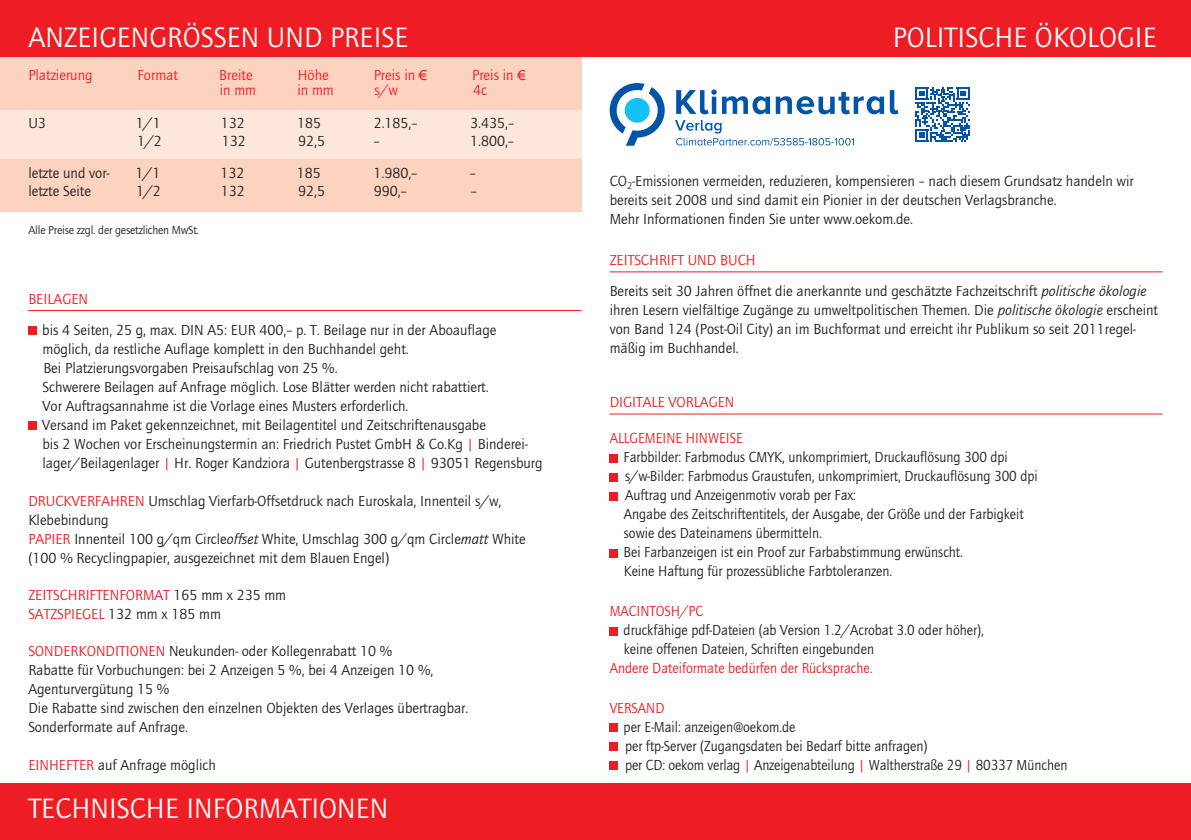
<style>
.page{position:relative;width:1191px;height:840px;background:#fff}
.page>*{position:absolute;margin:0;border:0;box-sizing:border-box;transform-origin:0 0}
.t1{font:29px "Quay Itc T";letter-spacing:.005em;color:#fff}
.Fließtext_Media_Sans{font:15px/19px "Quay Itc T";color:#231f20}
.Fließtext_Media_Sans-2{font:15px/19px "Quay Itc T";color:#231f20;scale:.95 1}
.Tabelle_Media{font:15px "Quay Itc T";color:#231f20}
.Ü4_Media{font:15px "Quay Itc T";color:#231f20;scale:.95 1}
.Fließtext_Media_Sans-3{font:15px "Quay Itc T";color:#ee1d23}
.Fließtext_Media_Sans-4{font:15px "Quay Itc T";color:#ee1d23;scale:.95 1}
.Tabelle_Media-2{font:15px "Quay Itc T";color:#ee1d23}
.Ü3_Media{font:15px "Quay Itc T";color:#ee1d23}
.Ü4_Media-2{font:15px "Quay Itc T";color:#ee1d23;scale:.95 1}
.t2{font:12px "Quay Itc T";letter-spacing:-.015em;color:#231f20}
.s1{font-family:"Scala Sans LF"}
.s2{font-style:italic}
.s3{color:#ee1d23}
.s4{color:#231f20}
</style>
<div class="page">
<div style="left:0;top:782px;width:1191px;height:57px;background:#ee1d23"></div>
<hr style="left:609px;top:271px;width:553px;height:1px;background:#ee1d23">
<hr style="left:609px;top:413px;width:553px;height:1px;background:#ee1d23">
<div style="left:609px;top:453px;width:9px;height:9px;background:#ee1d23"></div>
<div style="left:609px;top:548px;width:9px;height:9px;background:#ee1d23"></div>
<div style="left:609px;top:626px;width:9px;height:9px;background:#ee1d23"></div>
<div style="left:609px;top:722px;width:9px;height:9px;background:#ee1d23"></div>
<div style="left:609px;top:472px;width:9px;height:9px;background:#ee1d23"></div>
<div style="left:609px;top:491px;width:9px;height:9px;background:#ee1d23"></div>
<div style="left:609px;top:741px;width:9px;height:9px;background:#ee1d23"></div>
<div style="left:609px;top:760px;width:9px;height:9px;background:#ee1d23"></div>
<div style="left:0;top:49px;width:581px;height:163px;background:#fcd2c0"></div>
<div style="left:0;top:110px;width:581px;height:49px;background:#fde7dc"></div>
<hr style="left:28px;top:310px;width:553px;height:1px;background:#ee1d23">
<div style="left:28px;top:326px;width:9px;height:8px;background:#ee1d23"></div>
<div style="left:28px;top:421px;width:9px;height:8px;background:#ee1d23"></div>
<div style="left:0;top:0;width:1191px;height:57px;background:#ee1d23"></div>
<svg style="left:676px;top:89px;width:40px;height:25px"></svg>
<svg style="left:722px;top:90px;width:176px;height:24px"></svg>
<svg style="left:609px;top:83px;width:55px;height:63px"></svg>
<svg style="left:915px;top:87px;width:55px;height:55px"></svg>
<svg style="left:675px;top:120px;width:179px;height:25px"></svg>
<p class="t1" style="left:28px;top:21px;width:381px">ANZEIGENGRÖSSEN UND PREISE</p>
<p class="t1" style="left:892px;top:21px;width:265px">POLITISCHE ÖKOLOGIE</p>
<p class="Tabelle_Media-2" style="left:28px;top:66px;width:66px">Platzierung</p>
<p class="Tabelle_Media-2" style="left:138px;top:66px;width:42px">Format</p>
<p class="Tabelle_Media-2" style="left:219px;top:66px;width:35px">Breite</p>
<p class="Tabelle_Media-2" style="left:298px;top:66px;width:33px">Höhe</p>
<p class="Tabelle_Media-2" style="left:374px;top:66px;width:55px">Preis in <span class="s1">€</span></p>
<p class="Tabelle_Media-2" style="left:472px;top:66px;width:55px">Preis in <span class="s1">€</span></p>
<p class="Tabelle_Media-2" style="left:220px;top:81px;width:38px">in mm</p>
<p class="Tabelle_Media-2" style="left:297px;top:81px;width:38px">in mm</p>
<p class="Tabelle_Media-2" style="left:374px;top:81px;width:25px">s/w</p>
<p class="Tabelle_Media-2" style="left:473px;top:81px;width:15px">4c</p>
<p class="Tabelle_Media" style="left:28px;top:114px;width:19px">U3</p>
<p class="Tabelle_Media" style="left:136px;top:114px;width:26px">1/1</p>
<p class="Tabelle_Media" style="left:221px;top:114px;width:25px">132</p>
<p class="Tabelle_Media" style="left:297px;top:114px;width:25px">185</p>
<p class="Tabelle_Media" style="left:374px;top:114px;width:45px">2.185,–</p>
<p class="Tabelle_Media" style="left:470px;top:114px;width:45px">3.435,–</p>
<p class="Tabelle_Media" style="left:137px;top:132px;width:26px">1/2</p>
<p class="Tabelle_Media" style="left:222px;top:132px;width:25px">132</p>
<p class="Tabelle_Media" style="left:298px;top:132px;width:28px">92,5</p>
<p class="Tabelle_Media" style="left:374px;top:132px;width:8px">–</p>
<p class="Tabelle_Media" style="left:470px;top:132px;width:45px">1.800,–</p>
<p class="Tabelle_Media" style="left:28px;top:164px;width:82px">letzte und vor-</p>
<p class="Tabelle_Media" style="left:136px;top:164px;width:26px">1/1</p>
<p class="Tabelle_Media" style="left:220px;top:164px;width:25px">132</p>
<p class="Tabelle_Media" style="left:297px;top:164px;width:25px">185</p>
<p class="Tabelle_Media" style="left:373px;top:164px;width:45px">1.980,–</p>
<p class="Tabelle_Media" style="left:470px;top:164px;width:8px">–</p>
<p class="Tabelle_Media" style="left:28px;top:182px;width:64px">letzte Seite</p>
<p class="Tabelle_Media" style="left:136px;top:182px;width:26px">1/2</p>
<p class="Tabelle_Media" style="left:221px;top:182px;width:25px">132</p>
<p class="Tabelle_Media" style="left:298px;top:182px;width:28px">92,5</p>
<p class="Tabelle_Media" style="left:374px;top:182px;width:35px">990,–</p>
<p class="Tabelle_Media" style="left:471px;top:182px;width:8px">–</p>
<p class="t1" style="left:267px;top:21px;width:104px">+ PREISE</p>
<p class="Fließtext_Media_Sans" style="left:609px;top:171px;width:526px">CO<sub>2</sub>-Emissionen vermeiden, reduzieren, kompensieren – nach diesem Grundsatz handeln wir bereits seit 2008 und sind damit ein Pionier in der deutschen Verlagsbranche.</p>
<p class="Fließtext_Media_Sans" style="left:609px;top:209px;width:305px">Mehr Informationen finden Sie unter www.oekom.de.</p>
<p class="Fließtext_Media_Sans-3" style="left:609px;top:252px;width:147px">ZEITSCHRIFT UND BUCH</p>
<p class="Fließtext_Media_Sans" style="left:609px;top:281px;width:550px">Bereits seit 30 Jahren öffnet die anerkannte und geschätzte Fachzeitschrift <span class="s2">politische ökologie </span>ihren Lesern vielfältige Zugänge zu umweltpolitischen Themen. Die <span class="s2">politische ökologie</span> erscheint von Band 124 (Post-Oil City) an im Buchformat und erreicht ihr Publikum so seit 2011regel&shy;mäßig im Buchhandel.</p>
<p class="t2" style="left:28px;top:224px;width:172px">Alle Preise zzgl. der gesetzlichen MwSt.</p>
<p class="Ü3_Media" style="left:28px;top:290px;width:61px">BEILAGEN</p>
<p class="Fließtext_Media_Sans" style="left:42px;top:320px;width:456px">bis 4 Seiten, 25 g, max. DIN A5: EUR 400,– p. T. Beilage nur in der Aboauflage möglich, da restliche Auflage komplett in den Buchhandel geht.</p>
<p class="Fließtext_Media_Sans" style="left:43px;top:358px;width:448px">Bei Platzierungsvorgaben Preisaufschlag von 25 %.<br>Schwerere Beilagen auf Anfrage möglich. Lose Blätter werden nicht rabattiert.<br>Vor Auftragsannahme ist die Vorlage eines Musters erforderlich.</p>
<p class="Fließtext_Media_Sans" style="left:42px;top:415px;width:502px">Versand im Paket gekennzeichnet, mit Beilagentitel und Zeitschriftenausgabe<br>bis 2 Wochen vor Erscheinungstermin an: Friedrich Pustet GmbH &amp; Co.Kg <span class="s3">|</span> Binderei&shy;lager/Beilagenlager <span class="s3">|</span> Hr. Roger Kandziora <span class="s3">|</span> Gutenbergstrasse 8 <span class="s3">|</span> 93051 Regensburg</p>
<p class="Fließtext_Media_Sans" style="left:28px;top:491px;width:475px"><span class="s3">DRUCKVERFAHREN</span> Umschlag Vierfarb-Offsetdruck nach Euroskala, Innenteil s/w,<br>Klebebindung</p>
<p class="Fließtext_Media_Sans" style="left:28px;top:529px;width:499px"><span class="s3">PAPIER</span> Innenteil 100 g/qm Circle<span class="s2">offset</span> White, Umschlag 300 g/qm Circle<span class="s2">matt</span> White (100 % Recyclingpapier, ausgezeichnet mit dem Blauen Engel)</p>
<p class="Fließtext_Media_Sans-3" style="left:28px;top:586px;width:259px">ZEITSCHRIFTENFORMAT <span class="s4">165 mm x 235 mm</span></p>
<p class="Fließtext_Media_Sans-3" style="left:28px;top:605px;width:194px">SATZSPIEGEL <span class="s4">132 mm x 185 mm</span></p>
<p class="Fließtext_Media_Sans" style="left:28px;top:641px;width:365px"><span class="s3">SONDERKONDITIONEN</span> Neukunden- oder Kollegenrabatt 10 %</p>
<p class="Fließtext_Media_Sans" style="left:28px;top:660px;width:406px">Rabatte für Vorbuchungen: bei 2 Anzeigen 5 %, bei 4 Anzeigen 10 %,<br>Agenturvergütung 15 %</p>
<p class="Fließtext_Media_Sans" style="left:28px;top:698px;width:441px">Die Rabatte sind zwischen den einzelnen Objekten des Verlages übertragbar.</p>
<p class="Fließtext_Media_Sans" style="left:28px;top:717px;width:161px">Sonderformate auf Anfrage.</p>
<p class="Fließtext_Media_Sans" style="left:28px;top:755px;width:189px"><span class="s3">EINHEFTER</span> auf Anfrage möglich</p>
<p class="Ü3_Media" style="left:609px;top:394px;width:126px">DIGITALE VORLAGEN</p>
<p class="Fließtext_Media_Sans-4" style="left:609px;top:430px;width:142px">ALLGEMEINE HINWEISE</p>
<p class="Fließtext_Media_Sans-2" style="left:623px;top:447px;width:406px">Farbbilder: Farbmodus CMYK, unkomprimiert, Druckauflösung 300 dpi</p>
<p class="Fließtext_Media_Sans-2" style="left:625px;top:466px;width:436px">s/w-Bilder: Farbmodus Graustufen, unkomprimiert, Druckauflösung 300 dpi</p>
<p class="Fließtext_Media_Sans-2" style="left:624px;top:485px;width:422px">Auftrag und Anzeigenmotiv vorab per Fax:<br>Angabe des Zeitschriftentitels, der Ausgabe, der Größe und der Farbigkeit sowie des Dateinamens übermitteln.</p>
<p class="Fließtext_Media_Sans-2" style="left:623px;top:542px;width:359px">Bei Farbanzeigen ist ein Proof zur Farbabstimmung erwünscht.<br>Keine Haftung für prozessübliche Farbtoleranzen.</p>
<p class="Ü4_Media-2" style="left:609px;top:603px;width:100px">MACINTOSH/PC</p>
<p class="Fließtext_Media_Sans-2" style="left:623px;top:620px;width:381px">druckfähige pdf-Dateien (ab Version 1.2/Acrobat 3.0 oder höher), keine offenen Dateien, Schriften eingebunden</p>
<p class="Fließtext_Media_Sans-4" style="left:609px;top:660px;width:278px">Andere Dateiformate bedürfen der Rücksprache.</p>
<p class="Ü4_Media-2" style="left:609px;top:699px;width:59px">VERSAND</p>
<p class="Ü4_Media" style="left:623px;top:718px;width:182px">per E-Mail: anzeigen@oekom.de</p>
<p class="Ü4_Media" style="left:625px;top:737px;width:320px">per ftp-Server (Zugangsdaten bei Bedarf bitte anfragen)</p>
<p class="Fließtext_Media_Sans-2" style="left:625px;top:754px;width:467px">per CD: oekom verlag <span class="s3">|</span> Anzeigenabteilung <span class="s3">|</span> Waltherstraße 29 <span class="s3">|</span> 80337 München</p>
<p class="t1" style="left:28px;top:791px;width:361px">TECHNISCHE INFORMATIONEN</p>
</div>
